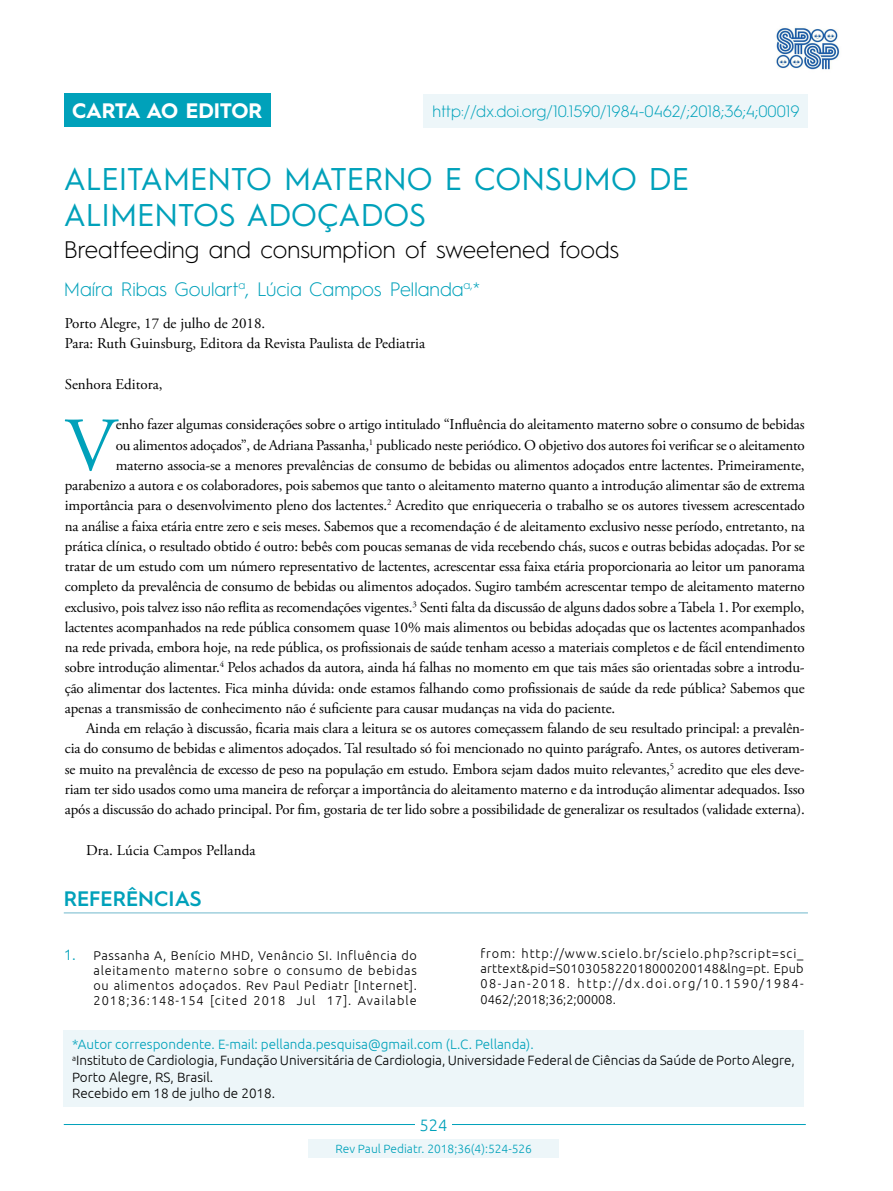
<style>
.page{position:relative;width:893px;height:1191px;background:#fff}
.page>*{position:absolute;margin:0;border:0;box-sizing:border-box;transform-origin:0 0}
.t1{font:76.05px "Adobe Garamond Pro";color:#00a1ba}
.t2{font:31.5px/36px "Hurme Geometric Sans 1";color:#00a1ba}
.t3{font:300 24px "Hurme Geometric Sans 1";color:#000}
.t4{font:700 21px "Hurme Geometric Sans 1";letter-spacing:-.01em;color:#fff}
.t5{font:600 21px "Hurme Geometric Sans 1";color:#00a1ba}
.t6{font:300 19.5px "Hurme Geometric Sans 1";color:#00a1ba}
.t7{font:300 16.5px "Hurme Geometric Sans 1";color:#00a1ba}
.t8{font:300 16.5px "Ubuntu";color:#00a1ba}
.t9{font:15px/20.2px "Adobe Garamond Pro";letter-spacing:-.01em;color:#000}
.t10{font:15px "Adobe Garamond Pro";letter-spacing:.01em;color:#000}
.t11{font:300 13.5px/16.2px "Ubuntu";letter-spacing:-.005em;color:#000}
.t12{font:300 12.75px/15.3px "Ubuntu";letter-spacing:.08em;color:#000;text-align:justify}
.t13{font:300 12px "Ubuntu";color:#00a1ba}
.s1{font-size:15px;color:#00a1ba}
.s2{color:#00a1ba}
</style>
<div class="page">
<hr style="left:64px;top:1124px;width:742px;height:1px;background:#00a1ba">
<div style="left:415px;top:1111px;width:37px;height:25px;background:#fff"></div>
<div style="left:309px;top:1138px;width:250px;height:19px;background:#edf6f9"></div>
<div style="left:64px;top:94px;width:207px;height:33px;background:#00a1ba"></div>
<div style="left:423px;top:94px;width:385px;height:33px;background:#edf6f9"></div>
<img style="left:776px;top:27px;width:64px;height:43px">
<div style="left:64px;top:1030px;width:740px;height:76px;background:#edf6f9"></div>
<hr style="left:64px;top:912px;width:744px;height:1px;background:#a0d0dd">
<h3 class="t4" style="left:72px;top:96px;width:191px">CARTA AO EDITOR</h3>
<p class="t7" style="left:433px;top:100px;width:369px">http://dx.doi.org/10.1590/1984-0462/;2018;36;4;00019</p>
<h2 class="t2" style="left:64px;top:159px;width:627px">ALEITAMENTO MATERNO E CONSUMO DE<br>ALIMENTOS ADOÇADOS</h2>
<h3 class="t3" style="left:64px;top:233px;width:557px">Breatfeeding and consumption of sweetened foods</h3>
<h3 class="t6" style="left:64px;top:276px;width:418px">Maíra Ribas Goulart<sup>a</sup>, Lúcia Campos Pellanda<sup>a,</sup>*</h3>
<p class="t9" style="left:65px;top:314px;width:362px">Porto Alegre, 17 de julho de 2018.<br>Para: Ruth Guinsburg, Editora da Revista Paulista de Pediatria</p>
<p class="t9" style="left:65px;top:374px;width:99px">Senhora Editora,</p>
<h1 class="t1" style="left:65px;top:400px;width:53px">V</h1>
<p class="t9" style="left:116px;top:415px;width:690px">enho fazer algumas considerações sobre o artigo intitulado “Influência do aleitamento materno sobre o consumo de bebidas</p>
<p class="t9" style="left:116px;top:435px;width:691px">ou alimentos adoçados”, de Adriana Passanha,<sup>1</sup> publicado neste periódico. O objetivo dos autores foi verificar se o aleitamento</p>
<p class="t9" style="left:116px;top:455px;width:690px">materno associa-se a menores prevalências de consumo de bebidas ou alimentos adoçados entre lactentes. Primeiramente,</p>
<p class="t9" style="left:65px;top:476px;width:741px">parabenizo a autora e os colaboradores, pois sabemos que tanto o aleitamento materno quanto a introdução alimentar são de extrema</p>
<p class="t9" style="left:65px;top:496px;width:741px">importância para o desenvolvimento pleno dos lactentes.<sup>2</sup> Acredito que enriqueceria o trabalho se os autores tivessem acrescentado</p>
<p class="t9" style="left:65px;top:516px;width:741px">na análise a faixa etária entre zero e seis meses. Sabemos que a recomendação é de aleitamento exclusivo nesse período, entretanto, na</p>
<p class="t9" style="left:65px;top:536px;width:741px">prática clínica, o resultado obtido é outro: bebês com poucas semanas de vida recebendo chás, sucos e outras bebidas adoçadas. Por se</p>
<p class="t9" style="left:65px;top:557px;width:741px">tratar de um estudo com um número representativo de lactentes, acrescentar essa faixa etária proporcionaria ao leitor um panorama</p>
<p class="t9" style="left:65px;top:577px;width:741px">completo da prevalência de consumo de bebidas ou alimentos adoçados. Sugiro também acrescentar tempo de aleitamento materno</p>
<p class="t9" style="left:65px;top:597px;width:741px">exclusivo, pois talvez isso não reflita as recomendações vigentes.<sup>3</sup> Senti falta da discussão de alguns dados sobre a Tabela 1. Por exemplo,</p>
<p class="t9" style="left:65px;top:617px;width:741px">lactentes acompanhados na rede pública consomem quase 10% mais alimentos ou bebidas adoçadas que os lactentes acompanhados</p>
<p class="t9" style="left:65px;top:638px;width:741px">na rede privada, embora hoje, na rede pública, os profissionais de saúde tenham acesso a materiais completos e de fácil entendimento</p>
<p class="t9" style="left:65px;top:658px;width:741px">sobre introdução alimentar.<sup>4</sup> Pelos achados da autora, ainda há falhas no momento em que tais mães são orientadas sobre a introdu-</p>
<p class="t9" style="left:65px;top:678px;width:741px">ção alimentar dos lactentes. Fica minha dúvida: onde estamos falhando como profissionais de saúde da rede pública? Sabemos que</p>
<p class="t9" style="left:65px;top:698px;width:552px">apenas a transmissão de conhecimento não é suficiente para causar mudanças na vida do paciente.</p>
<p class="t9" style="left:86px;top:719px;width:720px">Ainda em relação à discussão, ficaria mais clara a leitura se os autores começassem falando de seu resultado principal: a prevalên-</p>
<p class="t9" style="left:65px;top:739px;width:741px">cia do consumo de bebidas e alimentos adoçados. Tal resultado só foi mencionado no quinto parágrafo. Antes, os autores detiveram-</p>
<p class="t9" style="left:65px;top:759px;width:741px">se muito na prevalência de excesso de peso na população em estudo. Embora sejam dados muito relevantes,<sup>5</sup> acredito que eles deve-</p>
<p class="t9" style="left:65px;top:779px;width:741px">riam ter sido usados como uma maneira de reforçar a importância do aleitamento materno e da introdução alimentar adequados. Isso</p>
<p class="t9" style="left:65px;top:800px;width:741px">após a discussão do achado principal. Por fim, gostaria de ter lido sobre a possibilidade de generalizar os resultados (validade externa).</p>
<p class="t10" style="left:86px;top:841px;width:171px">Dra. Lúcia Campos Pellanda</p>
<h3 class="t5" style="left:64px;top:883px;width:139px">REFERÊNCIAS</h3>
<p class="t12" style="left:94px;top:947px;width:325px;text-indent:-30px"><span class="s1">1.</span> Passanha A, Benício MHD, Venâncio SI. Influência do aleitamento materno sobre o consumo de bebidas ou alimentos adoçados. Rev Paul Pediatr [Internet].<br>2018;36:148-154 [cited 2018 Jul 17]. Available</p>
<p class="t12" style="left:480px;top:945px;width:325px">from: http://www.scielo.br/scielo.php?script=sci_ arttext&amp;pid=S010305822018000200148&amp;lng=pt. Epub 08-Jan-2018. http://dx.doi.org/10.1590/1984- 0462/;2018;36;2;00008.</p>
<p class="t11" style="left:72px;top:1035px;width:724px"><span class="s2">*Autor correspondente. E-mail: pellanda.pesquisa@gmail.com (L.C. Pellanda).<br></span><sup>a</sup>Instituto de Cardiologia, Fundação Universitária de Cardiologia, Universidade Federal de Ciências da Saúde de Porto Alegre, Porto Alegre, RS, Brasil.<br>Recebido em 18 de julho de 2018.</p>
<p class="t8" style="left:420px;top:1114px;width:29px">524</p>
<p class="t13" style="left:335px;top:1141px;width:198px">Rev Paul Pediatr. 2018;36(4):524-526</p>
</div>
